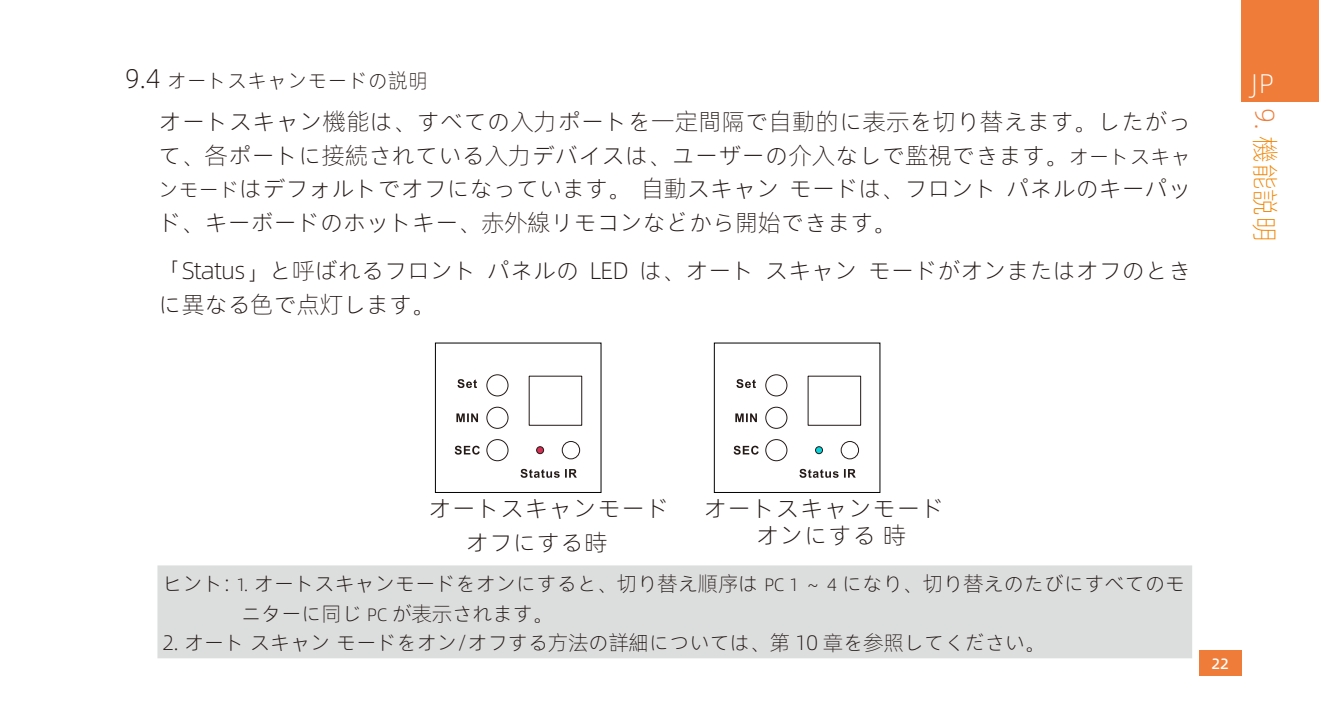
<style>
.page{position:relative;width:1319px;height:723px;background:#fff}
.page>*{position:absolute;margin:0;border:0;box-sizing:border-box;transform-origin:0 0}
.t1{font:27.3px "Alibaba Pu Hui Ti 2 35 Thin";color:#f08300}
.t2{font:27px "Alibaba Pu Hui Ti 2 35 Thin";color:#fff}
.t3{font:24.6px/27px "Alibaba Pu Hui Ti 2 35 Thin";color:#231916;text-align:center}
.t4{font:24px/33.6px "Alibaba Pu Hui Ti 2 35 Thin";letter-spacing:-.025em;color:#231916;text-align:justify}
.t5{font:21px/29.4px "Alibaba Pu Hui Ti 2 35 Thin";letter-spacing:-.025em;color:#231916}
.t6{font:21px "Alibaba Pu Hui Ti 2 35 Thin";color:#231916}
.t7{font:15px "Alibaba Pu Hui Ti 2 65 Medium";color:#fff}
.s1{font-size:27px}
.s2{font-size:21px}
.s3{font-size:27px;color:#ef7c38}
.s4{font-size:18px}
</style>
<div class="page">
<div style="left:157px;top:565px;width:1035px;height:94px;background:#dcdddd"></div>
<div style="left:1198px;top:651px;width:43px;height:25px;background:#ef7c38"></div>
<svg style="left:434px;top:342px;width:167px;height:151px"></svg>
<svg style="left:713px;top:342px;width:167px;height:151px"></svg>
<div style="left:1241px;top:0;width:77px;height:102px;background:#ef7c38"></div>
<p class="t6" style="left:125px;top:70px;width:304px"><span class="s1">9.4</span> オートスキャンモードの説明</p>
<p class="t4" style="left:158px;top:105px;width:1034px">オートスキャン機能は、すべての入力ポートを一定間隔で自動的に表示を切り替えます。したがって、各ポートに接続されている入力デバイスは、ユーザーの介入なしで監視できます。<span class="s2">オートスキャンモード</span>はデフォルトでオフになっています。 自動スキャン モードは、フロント パネルのキーパッド、キーボードのホットキー、赤外線リモコンなどから開始できます。</p>
<p class="t4" style="left:158px;top:254px;width:1034px">「Status」と呼ばれるフロント パネルの LED は、オート スキャン モードがオンまたはオフのときに異なる色で点灯します。</p>
<p class="t2" style="left:1251px;top:70px;width:24px">JP</p>
<p class="t1" style="left:1278px;top:108px;width:137px;rotate:90deg"><span class="s3">9.</span> 機能説明</p>
<p class="t3" style="left:427px;top:495px;width:243px">オートスキャンモード</p>
<p class="t4" style="left:465px;top:525px;width:144px">オフにする時</p>
<p class="t3" style="left:703px;top:495px;width:243px">オートスキャンモードオンにする時</p>
<p class="t5" style="left:241px;top:569px;width:946px;text-indent:-78px">ヒント: <span class="s4">1.</span> オートスキャンモードをオンにすると、切り替え順序は <span class="s4">PC 1 ～ 4</span> になり、切り替えのたびにすべてのモニターに同じ <span class="s4">PC</span> が表示されます。</p>
<p class="t5" style="left:162px;top:628px;width:884px">2. オート スキャン モードをオン/オフする方法の詳細については、第 10 章を参照してください。</p>
<p class="t7" style="left:1211px;top:656px;width:19px">22</p>
</div>
